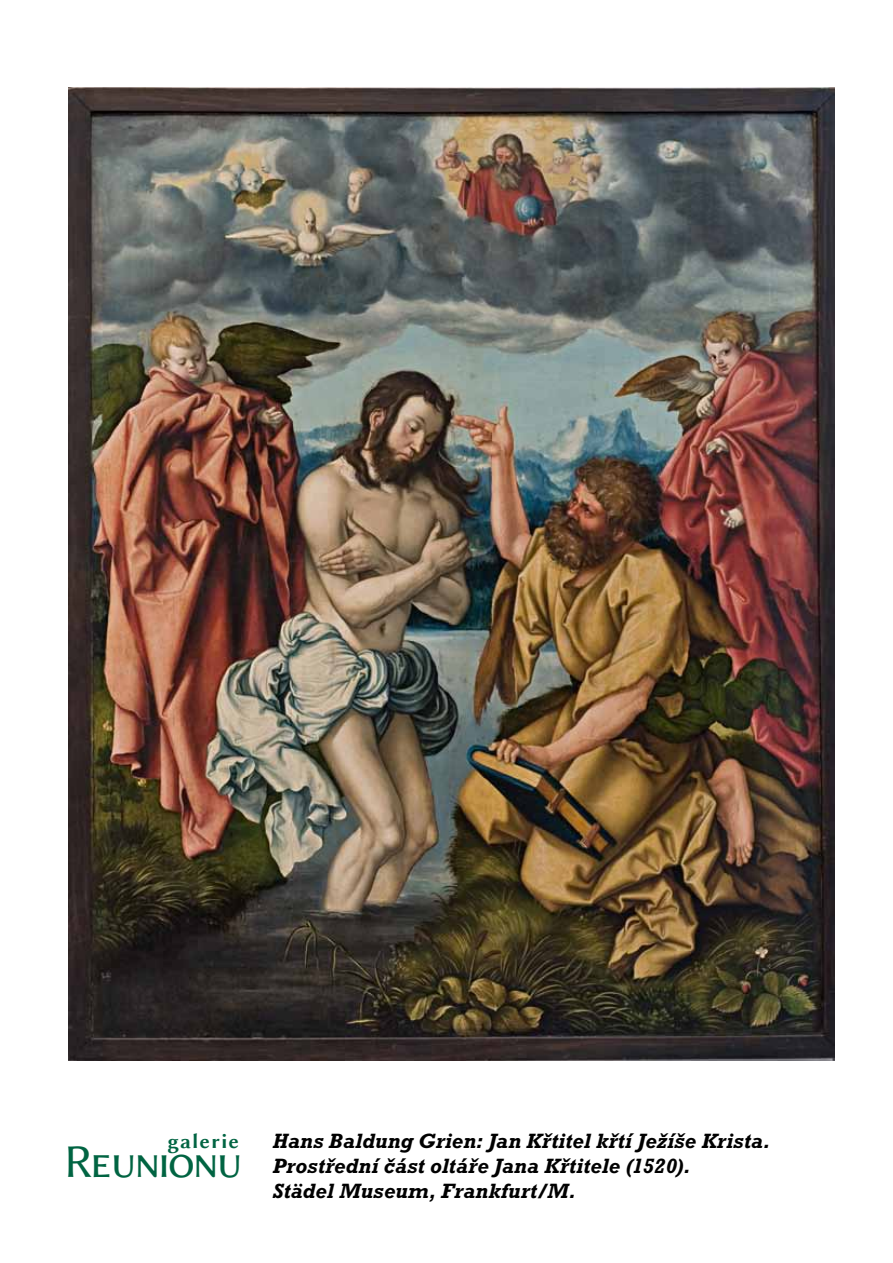
<style>
.page{position:relative;width:893px;height:1263px;background:#fff}
.page>*{position:absolute;margin:0;border:0;box-sizing:border-box;transform-origin:0 0}
.t1{font:48px "Lin Biolinum Capitals";letter-spacing:-.05em;color:#006442}
.t2{font:italic 700 21px/25.2px "Rockwell CE";letter-spacing:.01em;color:#000}
.t3{font:21px "Lin Biolinum B";letter-spacing:.05em;color:#006442}
</style>
<div class="page">
<img style="left:69px;top:87px;width:765px;height:974px">
<p class="t3" style="left:168px;top:1127px;width:73px">galerie</p>
<p class="t2" style="left:272px;top:1128px;width:499px">Hans Baldung Grien: Jan Křtitel křtí Ježíše Krista.<br>Prostřední část oltáře Jana Křtitele (1520).<br>Städel Museum, Frankfurt/M.</p>
<p class="t1" style="left:64px;top:1134px;width:181px">Reunionu</p>
</div>
